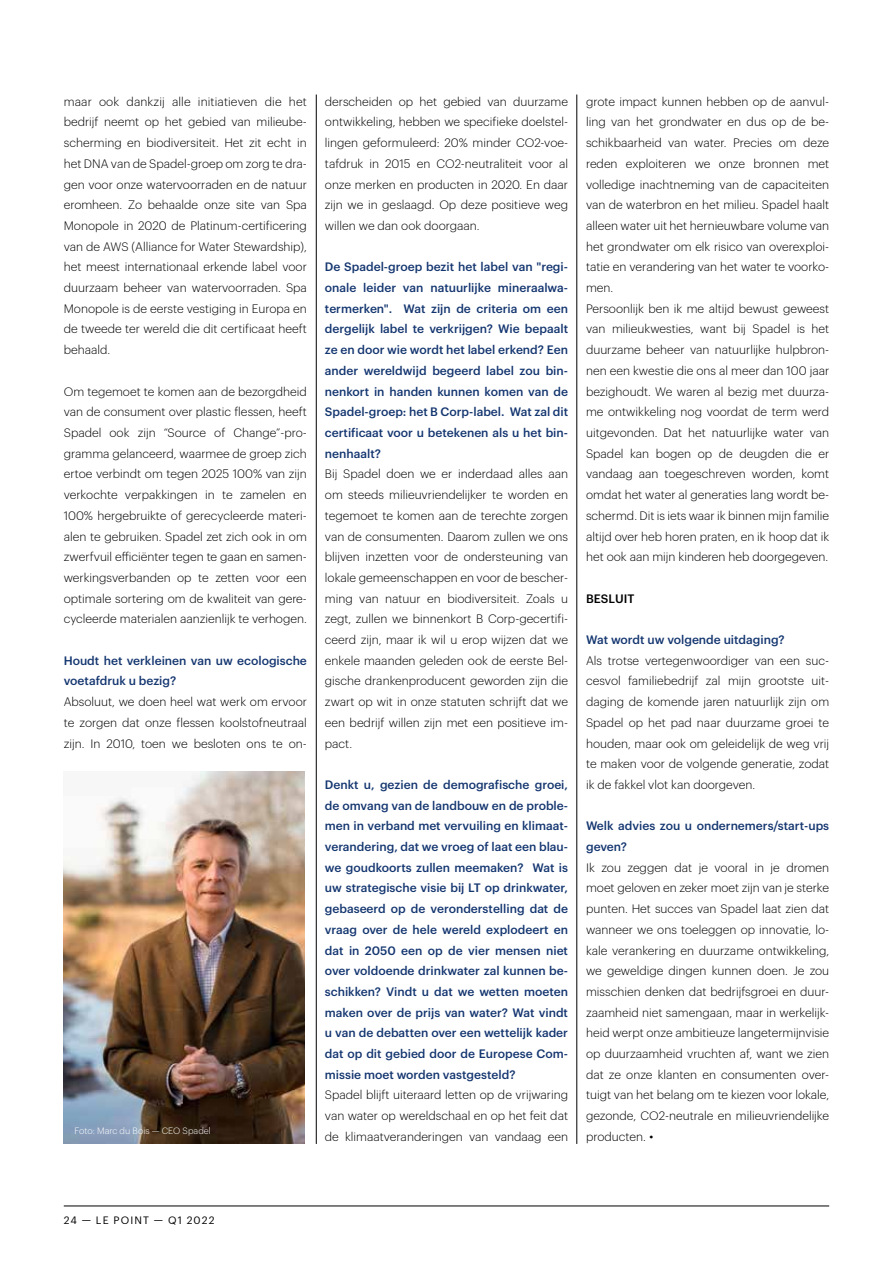
<style>
.page{position:relative;width:893px;height:1263px;background:#fff}
.page>*{position:absolute;margin:0;border:0;box-sizing:border-box;transform-origin:0 0}
.t1{font:300 12px/20.7px "Graphik";color:#000;text-align:justify}
.t2{font:500 12px/20.7px "Graphik";color:#143670}
.t3{font:500 12px "Graphik";letter-spacing:.005em;color:#000}
.t4{font:10.5px "Graphik";letter-spacing:.105em;color:#000}
.t5{font:300 9px "Graphik";color:#fff}
.s1{font-family:"Poppins"}
</style>
<div class="page">
<hr style="left:64px;top:1206px;width:765px;height:1px;background:#000">
<img style="left:64px;top:772px;width:241px;height:371px">
<hr style="left:316px;top:94px;width:1px;height:1050px;background:#000">
<hr style="left:576px;top:94px;width:1px;height:1050px;background:#000">
<p class="t1" style="left:64px;top:90px;width:245px">maar ook dankzij alle initiatieven die het bedrijf neemt op het gebied van milieubee scherming en biodiversiteit. Het zit echt in het DNA van de Spadel-groep om zorg te drae gen voor onze watervoorraden en de natuur eromheen. Zo behaalde onze site van Spa Monopole in 2020 de Platinum-certificering van de AWS (Alliance for Water Stewardship), het meest internationaal erkende label voor duurzaam beheer van watervoorraden. Spa Monopole is de eerste vestiging in Europa en de tweede ter wereld die dit certificaat heeft behaald.</p>
<p class="t1" style="left:64px;top:380px;width:245px">Om tegemoet te komen aan de bezorgdheid van de consument over plastic flessen, heeft Spadel ook zijn “Source of Change”-proe gramma gelanceerd, waarmee de groep zich ertoe verbindt om tegen 2025 100% van zijn verkochte verpakkingen in te zamelen en 100% hergebruikte of gerecycleerde materie alen te gebruiken. Spadel zet zich ook in om zwerfvuil efficiënter tegen te gaan en samene werkingsverbanden op te zetten voor een optimale sortering om de kwaliteit van geree cycleerde materialen aanzienlijk te verhogen.</p>
<p class="t2" style="left:64px;top:649px;width:245px">Houdt het verkleinen van uw ecologische voetafdruk u bezig?</p>
<p class="t1" style="left:64px;top:690px;width:245px">Absoluut, we doen heel wat werk om ervoor te zorgen dat onze flessen koolstofneutraal zijn. In 2010, toen we besloten ons te one</p>
<p class="t5" style="left:75px;top:1124px;width:138px">Foto: Marc du Bois — CEO Spadel</p>
<p class="t1" style="left:325px;top:90px;width:245px">derscheiden op het gebied van duurzame ontwikkeling, hebben we specifieke doelstele lingen geformuleerd: 20% minder CO2-voee tafdruk in 2015 en CO2-neutraliteit voor al onze merken en producten in 2020. En daar zijn we in geslaagd. Op deze positieve weg willen we dan ook doorgaan.</p>
<p class="t2" style="left:325px;top:256px;width:245px;text-align:justify">De Spadel-groep bezit het label van "regi&shy;onale leider van natuurlijke mineraalwa&shy;termerken". Wat zijn de criteria om een dergelijk label te verkrijgen? Wie bepaalt ze en door wie wordt het label erkend? Een ander wereldwijd begeerd label zou bin&shy;nenkort in handen kunnen komen van de Spadel-groep: het B Corp-label. Wat zal dit certificaat voor u betekenen als u het bin&shy;nenhaalt?</p>
<p class="t1" style="left:325px;top:463px;width:245px">Bij Spadel doen we er inderdaad alles aan om steeds milieuvriendelijker te worden en tegemoet te komen aan de terechte zorgen van de consumenten. Daarom zullen we ons blijven inzetten voor de ondersteuning van lokale gemeenschappen en voor de beschere ming van natuur en biodiversiteit. Zoals u zegt, zullen we binnenkort B Corp-gecertifie ceerd zijn, maar ik wil u erop wijzen dat we enkele maanden geleden ook de eerste Bele gische drankenproducent geworden zijn die zwart op wit in onze statuten schrijft dat we een bedrijf willen zijn met een positieve ime pact.</p>
<p class="t2" style="left:325px;top:773px;width:245px;text-align:justify">Denkt u, gezien de demografische groei, de omvang van de landbouw en de proble&shy;men in verband met vervuiling en klimaat&shy;verandering, dat we vroeg of laat een blau&shy;we goudkoorts zullen meemaken? Wat is uw strategische visie bij LT op drinkwater, gebaseerd op de veronderstelling dat de vraag over de hele wereld explodeert en dat in 2050 een op de vier mensen niet over voldoende drinkwater zal kunnen be&shy;schikken? Vindt u dat we wetten moeten maken over de prijs van water? Wat vindt u van de debatten over een wettelijk kader dat op dit gebied door de Europese Com&shy;missie moet worden vastgesteld?</p>
<p class="t1" style="left:325px;top:1084px;width:245px">Spadel blijft uiteraard letten op de vrijwaring van water op wereldschaal en op het feit dat de klimaatveranderingen van vandaag een</p>
<p class="t1" style="left:586px;top:90px;width:245px;text-align:left">grote impact kunnen hebben op de aanvule ling van het grondwater en dus op de bee schikbaarheid van water. Precies om deze reden exploiteren we onze bronnen met volledige inachtneming van de capaciteiten van de waterbron en het milieu. Spadel haalt alleen water uit het hernieuwbare volume van het grondwater om elk risico van overexploie tatie en verandering van het water te voorkoe men.<br>Persoonlijk ben ik me altijd bewust geweest van milieukwesties, want bij Spadel is het duurzame beheer van natuurlijke hulpbrone nen een kwestie die ons al meer dan 100 jaar bezighoudt. We waren al bezig met duurzae me ontwikkeling nog voordat de term werd uitgevonden. Dat het natuurlijke water van Spadel kan bogen op de deugden die er vandaag aan toegeschreven worden, komt omdat het water al generaties lang wordt bee schermd. Dit is iets waar ik binnen mijn familie altijd over heb horen praten, en ik hoop dat ik het ook aan mijn kinderen heb doorgegeven.</p>
<p class="t3" style="left:586px;top:589px;width:50px">BESLUIT</p>
<p class="t2" style="left:586px;top:628px;width:200px">Wat wordt uw volgende uitdaging?</p>
<p class="t1" style="left:586px;top:649px;width:245px">Als trotse vertegenwoordiger van een suce cesvol familiebedrijf zal mijn grootste uite daging de komende jaren natuurlijk zijn om Spadel op het pad naar duurzame groei te houden, maar ook om geleidelijk de weg vrij te maken voor de volgende generatie, zodat ik de fakkel vlot kan doorgeven.</p>
<p class="t2" style="left:586px;top:815px;width:245px">Welk advies zou u ondernemers/start-ups geven?</p>
<p class="t1" style="left:586px;top:856px;width:245px">Ik zou zeggen dat je vooral in je dromen moet geloven en zeker moet zijn van je sterke punten. Het succes van Spadel laat zien dat wanneer we ons toeleggen op innovatie, loe kale verankering en duurzame ontwikkeling, we geweldige dingen kunnen doen. Je zou misschien denken dat bedrijfsgroei en duure zaamheid niet samengaan, maar in werkelijke heid werpt onze ambitieuze langetermijnvisie op duurzaamheid vruchten af, want we zien dat ze onze klanten en consumenten overe tuigt van het belang om te kiezen voor lokale, gezonde, CO2-neutrale en milieuvriendelijke producten. <span class="s1">•</span></p>
<p class="t4" style="left:64px;top:1212px;width:152px">24 — LE POINT — Q1 2022</p>
</div>
